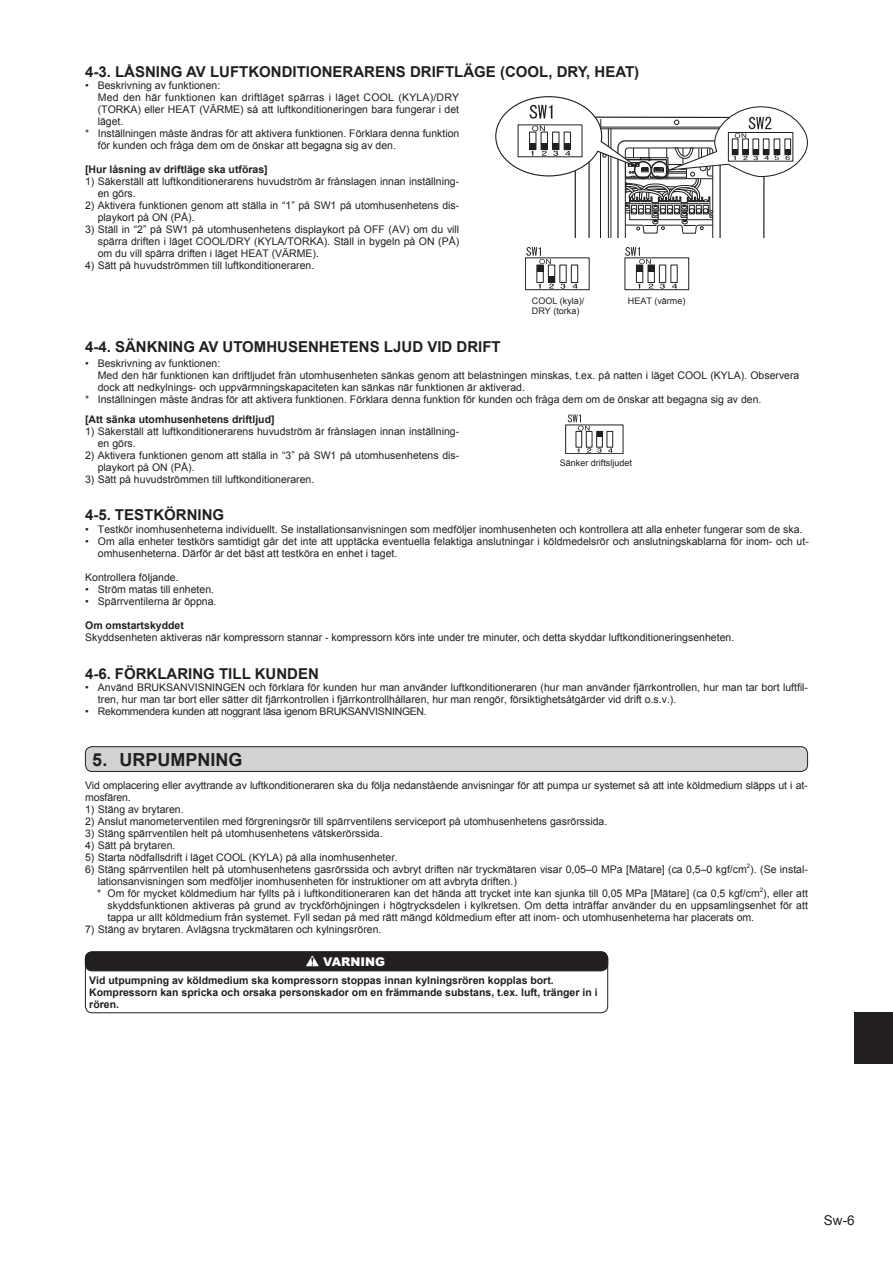
<style>
.page{position:relative;width:893px;height:1263px;background:#fff}
.page>*{position:absolute;margin:0;border:0;box-sizing:border-box;transform-origin:0 0}
.t1{font:700 18px "Arial";color:#231f20}
.t2{font:700 15px "Arial";color:#231f20}
.t3{font:13.5px "Arial";color:#231f20}
.t4{font:900 12px "Arial";color:#fff}
.t5{font:10.5px/12px "Arial";color:#231f20}
.t6{font:700 10.5px/12px "Arial";color:#231f20}
.t7{font:10.5px "Arial";letter-spacing:.02em;color:#231f20}
.t8{font:10.5px "Arial";letter-spacing:-.025em;color:#231f20}
.t9{font:9px/9.8px "Arial";color:#231f20}
.t10{font:6.15px "Arial";color:#231f20}
</style>
<div class="page">
<div style="left:855px;top:1012px;width:38px;height:51px;background:#231f20"></div>
<svg style="left:495px;top:96px;width:313px;height:141px"></svg>
<div style="left:576px;top:431px;width:6px;height:16px;border:1px solid #231f20"></div>
<div style="left:586px;top:431px;width:6px;height:16px;border:1px solid #231f20"></div>
<div style="left:596px;top:431px;width:7px;height:16px;border:1px solid #231f20"></div>
<div style="left:607px;top:431px;width:6px;height:16px;border:1px solid #231f20"></div>
<div style="left:565px;top:425px;width:58px;height:29px;border:1px solid #231f20"></div>
<svg style="left:597px;top:431px;width:5px;height:6px"></svg>
<svg style="left:587px;top:448px;width:4px;height:4px"></svg>
<svg style="left:597px;top:448px;width:5px;height:5px"></svg>
<svg style="left:608px;top:448px;width:5px;height:4px"></svg>
<svg style="left:568px;top:414px;width:21px;height:17px"></svg>
<svg style="left:525px;top:247px;width:65px;height:43px"></svg>
<svg style="left:624px;top:247px;width:65px;height:43px"></svg>
<div style="left:85px;top:747px;width:722px;height:24px;background:#d1d2d4;border-radius:7px"></div>
<div style="left:85px;top:746px;width:723px;height:26px;border:1px solid #231f20;border-radius:7px"></div>
<div style="left:85px;top:952px;width:523px;height:19px;background:#231f20;border-radius:7px"></div>
<svg style="left:306px;top:955px;width:13px;height:12px"></svg>
<div style="left:85px;top:951px;width:523px;height:20px;border:1px solid #231f20;border-radius:7px"></div>
<div style="left:85px;top:951px;width:523px;height:62px;border:1px solid #231f20;border-radius:7px"></div>
<h2 class="t2" style="left:85px;top:61px;width:556px">4-3. LÅSNING AV LUFTKONDITIONERARENS DRIFTLÄGE (COOL, DRY, HEAT)</h2>
<p class="t5" style="left:85px;top:80px;width:137px">• Beskrivning av funktionen:</p>
<p class="t7" style="left:98px;top:91px;width:363px">Med den här funktionen kan driftläget spärras i läget COOL (KYLA)/DRY</p>
<p class="t5" style="left:98px;top:104px;width:363px">(TORKA) eller HEAT (VÄRME) så att luftkonditioneringen bara fungerar i det</p>
<p class="t5" style="left:98px;top:116px;width:27px">läget.</p>
<p class="t5" style="left:85px;top:128px;width:376px">* Inställningen måste ändras för att aktivera funktionen. Förklara denna funktion</p>
<p class="t5" style="left:98px;top:140px;width:300px">för kunden och fråga dem om de önskar att begagna sig av den.</p>
<p class="t6" style="left:85px;top:164px;width:184px">[Hur låsning av driftläge ska utföras]</p>
<p class="t5" style="left:98px;top:176px;width:363px;text-indent:-13px">1) Säkerställ att luftkonditionerarens huvudström är frånslagen innan inställning&shy;en görs.</p>
<p class="t5" style="left:98px;top:200px;width:363px;text-indent:-13px">2) Aktivera funktionen genom att ställa in “1” på SW1 på utomhusenhetens dis&shy;playkort på ON (PÅ).</p>
<p class="t5" style="left:98px;top:224px;width:363px;text-align:justify;text-indent:-13px">3) Ställ in “2” på SW1 på utomhusenhetens displaykort på OFF (AV) om du vill spärra driften i läget COOL/DRY (KYLA/TORKA). Ställ in bygeln på ON (PÅ) om du vill spärra driften i läget HEAT (VÄRME).</p>
<p class="t5" style="left:85px;top:260px;width:231px">4) Sätt på huvudströmmen till luftkonditioneraren.</p>
<h2 class="t2" style="left:85px;top:337px;width:417px">4-4. SÄNKNING AV UTOMHUSENHETENS LJUD VID DRIFT</h2>
<p class="t9" style="left:532px;top:296px;width:54px">COOL (kyla)/<br>DRY (torka)</p>
<p class="t9" style="left:628px;top:296px;width:59px">HEAT (värme)</p>
<p class="t5" style="left:85px;top:358px;width:137px">• Beskrivning av funktionen:</p>
<p class="t5" style="left:98px;top:370px;width:703px">Med den här funktionen kan driftljudet från utomhusenheten sänkas genom att belastningen minskas, t.ex. på natten i läget COOL (KYLA). Observera</p>
<p class="t5" style="left:98px;top:382px;width:429px">dock att nedkylnings- och uppvärmningskapaciteten kan sänkas när funktionen är aktiverad.</p>
<p class="t5" style="left:85px;top:394px;width:678px">* Inställningen måste ändras för att aktivera funktionen. Förklara denna funktion för kunden och fråga dem om de önskar att begagna sig av den.</p>
<p class="t6" style="left:85px;top:413px;width:191px">[Att sänka utomhusenhetens driftljud]</p>
<p class="t5" style="left:98px;top:425px;width:363px;text-indent:-13px">1) Säkerställ att luftkonditionerarens huvudström är frånslagen innan inställning&shy;en görs.</p>
<p class="t5" style="left:98px;top:449px;width:363px;text-indent:-13px">2) Aktivera funktionen genom att ställa in “3” på SW1 på utomhusenhetens dis&shy;playkort på ON (PÅ).</p>
<p class="t5" style="left:85px;top:473px;width:231px">3) Sätt på huvudströmmen till luftkonditioneraren.</p>
<h2 class="t2" style="left:85px;top:505px;width:140px">4-5. TESTKÖRNING</h2>
<p class="t5" style="left:85px;top:523px;width:719px">• Testkör inomhusenheterna individuellt. Se installationsanvisningen som medföljer inomhusenheten och kontrollera att alla enheter fungerar som de ska.</p>
<p class="t5" style="left:98px;top:535px;width:712px;text-indent:-13px">• Om alla enheter testkörs samtidigt går det inte att upptäcka eventuella felaktiga anslutningar i köldmedelsrör och anslutningskablarna för inom- och ut&shy;omhusenheterna. Därför är det bäst att testköra en enhet i taget.</p>
<p class="t5" style="left:85px;top:571px;width:95px">Kontrollera följande.</p>
<p class="t5" style="left:85px;top:583px;width:130px">• Ström matas till enheten.</p>
<p class="t5" style="left:85px;top:595px;width:133px">• Spärrventilerna är öppna.</p>
<p class="t6" style="left:85px;top:620px;width:100px">Om omstartskyddet</p>
<p class="t5" style="left:85px;top:631px;width:650px">Skyddsenheten aktiveras när kompressorn stannar - kompressorn körs inte under tre minuter, och detta skyddar luftkonditioneringsenheten.</p>
<h2 class="t2" style="left:85px;top:663px;width:235px">4-6. FÖRKLARING TILL KUNDEN</h2>
<p class="t5" style="left:98px;top:682px;width:712px;text-indent:-13px">• Använd BRUKSANVISNINGEN och förklara för kunden hur man använder luftkonditioneraren (hur man använder fjärrkontrollen, hur man tar bort luftfil&shy;tren, hur man tar bort eller sätter dit fjärrkontrollen i fjärrkontrollhållaren, hur man rengör, försiktighetsåtgärder vid drift o.s.v.).</p>
<p class="t8" style="left:85px;top:705px;width:343px">• Rekommendera kunden att noggrant läsa igenom BRUKSANVISNINGEN.</p>
<h1 class="t1" style="left:92px;top:748px;width:152px">5. URPUMPNING</h1>
<p class="t5" style="left:85px;top:780px;width:724px">Vid omplacering eller avyttrande av luftkonditioneraren ska du följa nedanstående anvisningar för att pumpa ur systemet så att inte köldmedium släpps ut i at&shy;mosfären.</p>
<p class="t5" style="left:85px;top:804px;width:100px">1) Stäng av brytaren.</p>
<p class="t5" style="left:85px;top:816px;width:524px">2) Anslut manometerventilen med förgreningsrör till spärrventilens serviceport på utomhusenhetens gasrörssida.</p>
<p class="t5" style="left:85px;top:828px;width:299px">3) Stäng spärrventilen helt på utomhusenhetens vätskerörssida.</p>
<p class="t5" style="left:85px;top:840px;width:92px">4) Sätt på brytaren.</p>
<p class="t5" style="left:85px;top:852px;width:314px">5) Starta nödfallsdrift i läget COOL (KYLA) på alla inomhusenheter.</p>
<p class="t5" style="left:85px;top:864px;width:724px">6) Stäng spärrventilen helt på utomhusenhetens gasrörssida och avbryt driften när tryckmätaren visar 0,05–0 MPa [Mätare] (ca 0,5–0 kgf/cm ). (Se instal-</p>
<p class="t9" style="left:560px;top:458px;width:74px">Sänker driftsljudet</p>
<p class="t10" style="left:747px;top:862px;width:5px">2</p>
<p class="t5" style="left:97px;top:876px;width:712px">lationsanvisningen som medföljer inomhusenheten för instruktioner om att avbryta driften.)<br>* Om för mycket köldmedium har fyllts på i luftkonditioneraren kan det hända att trycket inte kan sjunka till 0,05 MPa [Mätare] (ca 0,5 kgf/cm ), eller att</p>
<p class="t10" style="left:760px;top:886px;width:5px">2</p>
<p class="t5" style="left:108px;top:900px;width:702px">skyddsfunktionen aktiveras på grund av tryckförhöjningen i högtrycksdelen i kylkretsen. Om detta inträffar använder du en uppsamlingsenhet för att tappa ur allt köldmedium från systemet. Fyll sedan på med rätt mängd köldmedium efter att inom- och utomhusenheterna har placerats om.</p>
<p class="t5" style="left:85px;top:924px;width:298px">7) Stäng av brytaren. Avlägsna tryckmätaren och kylningsrören.</p>
<p class="t4" style="left:323px;top:953px;width:63px">VARNING</p>
<p class="t6" style="left:89px;top:975px;width:510px">Vid utpumpning av köldmedium ska kompressorn stoppas innan kylningsrören kopplas bort.<br>Kompressorn kan spricka och orsaka personskador om en främmande substans, t.ex. luft, tränger in i rören.</p>
<p class="t3" style="left:824px;top:1212px;width:32px">Sw-6</p>
</div>
